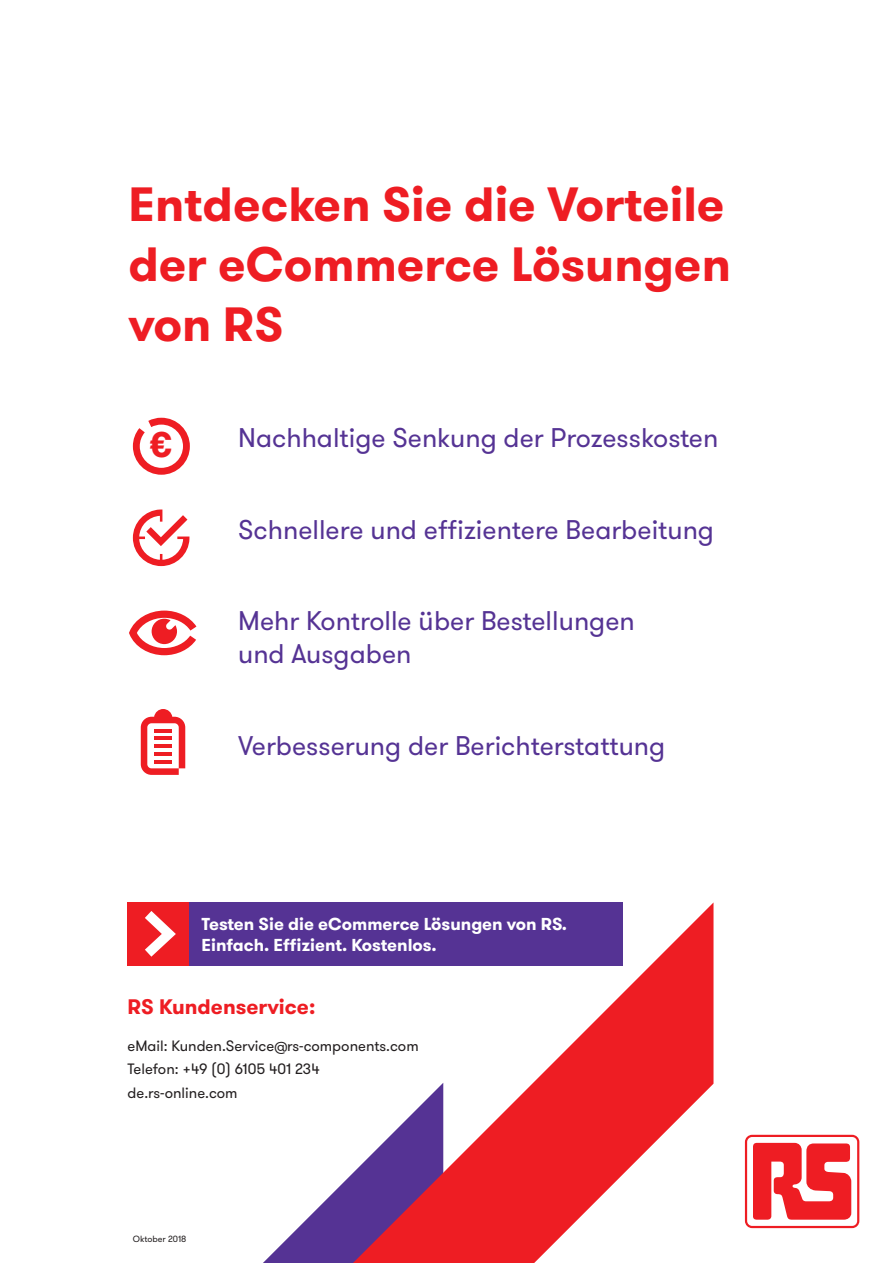
<style>
.page{position:relative;width:893px;height:1263px;background:#fff}
.page>*{position:absolute;margin:0;border:0;box-sizing:border-box;transform-origin:0 0}
.t1{font:700 48px/60px "GT Walsheim Pro";color:#ee1d23}
.t2{font:700 35.55px "GT Walsheim";color:#ee1d23}
.t3{font:27px/33px "GT Walsheim Pro";color:#553394}
.t4{font:700 21px "GT Walsheim Pro";color:#ee1d23}
.t5{font:700 17.25px/20.7px "GT Walsheim Pro";color:#fff}
.t6{font:15px/23.7px "GT Walsheim Pro";color:#231f20}
.t7{font:9px "GT Walsheim Pro";color:#231f20}
</style>
<div class="page">
<svg style="left:263px;top:1173px;width:90px;height:90px"></svg>
<svg style="left:353px;top:903px;width:360px;height:360px"></svg>
<svg style="left:739px;top:1129px;width:126px;height:105px"></svg>
<svg style="left:745px;top:1135px;width:114px;height:93px"></svg>
<div style="left:747px;top:1137px;width:110px;height:89px;background:#fff;border-radius:5px"></div>
<svg style="left:753px;top:1143px;width:98px;height:77px"></svg>
<div style="left:128px;top:902px;width:63px;height:63px;background:#ee1d23"></div>
<svg style="left:135px;top:911px;width:48px;height:55px"></svg>
<div style="left:189px;top:902px;width:434px;height:63px;background:#553394"></div>
<svg style="left:132px;top:417px;width:58px;height:58px"></svg>
<svg style="left:133px;top:509px;width:56px;height:57px"></svg>
<svg style="left:129px;top:611px;width:67px;height:44px"></svg>
<svg style="left:141px;top:709px;width:44px;height:66px"></svg>
<h1 class="t1" style="left:128px;top:175px;width:604px">Entdecken Sie die Vorteile der eCommerce Lösungen von RS</h1>
<h2 class="t2" style="left:150px;top:421px;width:24px">€</h2>
<p class="t3" style="left:238px;top:421px;width:482px">Nachhaltige Senkung der Prozesskosten</p>
<p class="t3" style="left:238px;top:513px;width:477px">Schnellere und effizientere Bearbeitung</p>
<p class="t3" style="left:238px;top:605px;width:398px">Mehr Kontrolle über Bestellungen und Ausgaben</p>
<p class="t3" style="left:238px;top:730px;width:429px">Verbesserung der Berichterstattung</p>
<p class="t5" style="left:202px;top:913px;width:367px">Testen Sie die eCommerce Lösungen von RS.<br>Einfach. Effizient. Kostenlos.</p>
<p class="t4" style="left:128px;top:993px;width:189px">RS Kundenservice:</p>
<p class="t6" style="left:128px;top:1034px;width:293px">eMail: Kunden.Service@rs-components.com<br>Telefon: +49 (0) 6105 401 234 de.rs-online.com</p>
<p class="t7" style="left:133px;top:1233px;width:55px">Oktober 2018</p>
</div>
